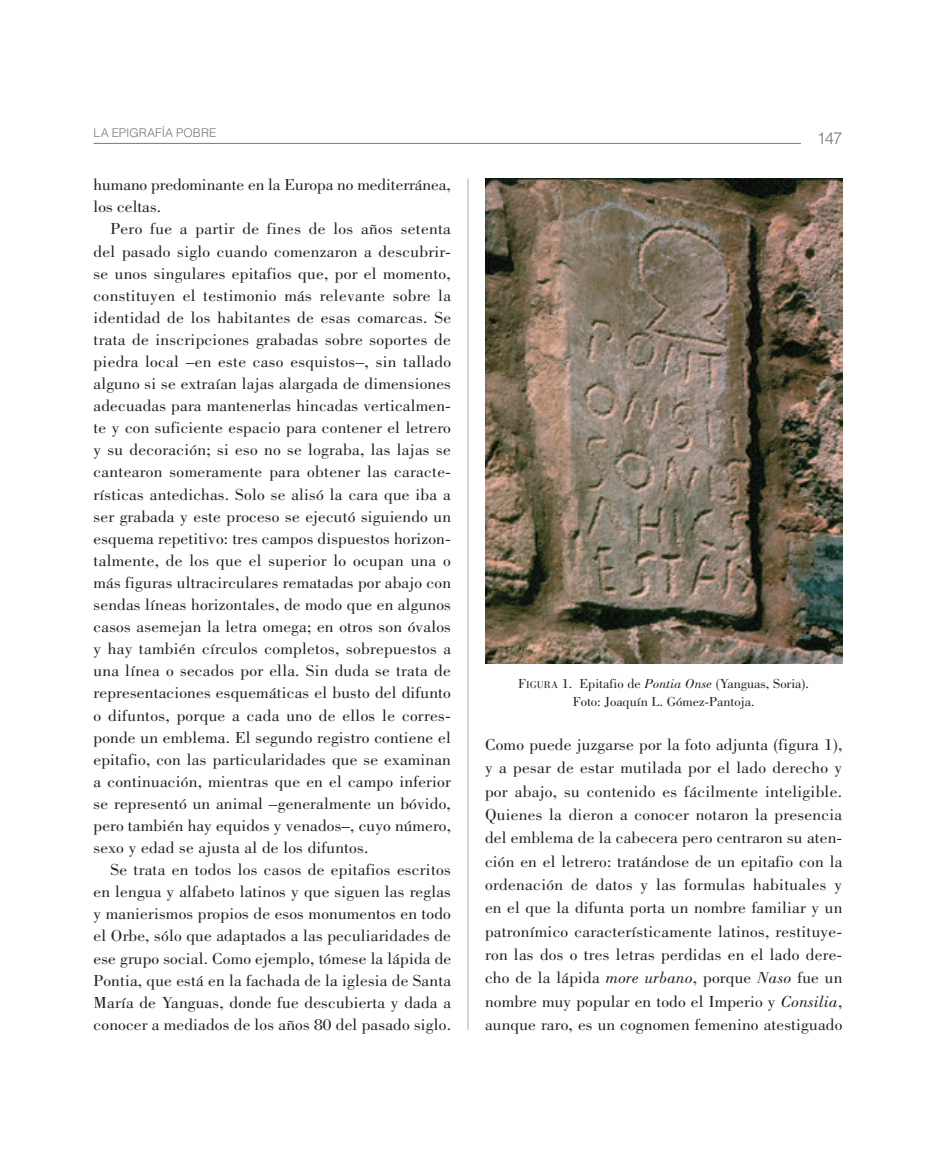
<style>
.page{position:relative;width:936px;height:1149px;background:#fff}
.page>*{position:absolute;margin:0;border:0;box-sizing:border-box;transform-origin:0 0}
.t1{font:16.5px/22px "Bodoni Std";letter-spacing:.01em;color:#231f20;text-align:justify;scale:1.05 1}
.t2{font:300 16.5px "Helvetica LT Std";color:#76787b}
.t3{font:13.5px/17.5px "Bodoni Std";color:#231f20;text-align:center;scale:1.05 1}
.t4{font:300 12px "Helvetica LT Std";letter-spacing:.005em;color:#76787b}
.s1{font-style:inherit}
.s2{font-size:10.2px}
.s3{font-style:italic}
</style>
<div class="page">
<hr style="left:94px;top:143px;width:706px;height:1px;background:#76787b">
<hr style="left:467px;top:179px;width:1px;height:850px;background:#a8a9ad">
<img style="left:485px;top:179px;width:357px;height:484px">
<p class="t4" style="left:94px;top:126px;width:124px">LA EPIGRAFÍA POBRE</p>
<p class="t1" style="left:94px;top:174px;width:342px">humano predominante en la Europa no mediterránea, los celtas.</p>
<p class="t1" style="left:94px;top:218px;width:342px;text-indent:17px">Pero fue a partir de fines de los años setenta del pasado siglo cuando comenzaron a descubrir&shy;se unos singulares epitafios que, por el momento, constituyen el testimonio más relevante sobre la identidad de los habitantes de esas comarcas. Se trata de inscripciones grabadas sobre soportes de piedra local –en este caso esquistos–, sin tallado alguno si se extraían lajas alargada de dimensiones adecuadas para mantenerlas hincadas verticalmen&shy;te y con suficiente espacio para contener el letrero y su decoración; si eso no se lograba, las lajas se cantearon someramente para obtener las caracte&shy;rísticas antedichas. Solo se alisó la cara que iba a ser grabada y este proceso se ejecutó siguiendo un esquema repetitivo: tres campos dispuestos horizon&shy;talmente, de los que el superior lo ocupan una o más figuras ultracirculares rematadas por abajo con sendas líneas horizontales, de modo que en algunos casos asemejan la letra omega; en otros son óvalos y hay también círculos completos, sobrepuestos a una línea o secados por ella. Sin duda se trata de representaciones esquemáticas el busto del difunto o difuntos, porque a cada uno de ellos le corres&shy;ponde un emblema. El segundo registro contiene el epitafio, con las particularidades que se examinan a continuación, mientras que en el campo inferior se representó un animal –generalmente un bóvido, pero también hay equidos y venados–, cuyo número, sexo y edad se ajusta al de los difuntos.</p>
<p class="t1" style="left:94px;top:858px;width:342px;text-indent:17px">Se trata en todos los casos de epitafios escritos en lengua y alfabeto latinos y que siguen las reglas y manierismos propios de esos monumentos en todo el Orbe, sólo que adaptados a las peculiaridades de ese grupo social. Como ejemplo, tómese la lápida de Pontia, que está en la fachada de la iglesia de Santa María de Yanguas, donde fue descubierta y dada a conocer a mediados de los años 80 del pasado siglo.</p>
<p class="t2" style="left:816px;top:128px;width:27px">147</p>
<p class="t3" style="left:518px;top:675px;width:278px"><span class="s1">F</span><span class="s2">IGURA</span> 1. Epitafio de <span class="s3">Pontia Onse</span> (Yanguas, Soria).<br>Foto: Joaquín L. Gómez-Pantoja.</p>
<p class="t1" style="left:485px;top:732px;width:342px;line-height:23.2px">Como puede juzgarse por la foto adjunta (figura 1), y a pesar de estar mutilada por el lado derecho y por abajo, su contenido es fácilmente inteligible.<br>Quienes la dieron a conocer notaron la presencia del emblema de la cabecera pero centraron su aten&shy;ción en el letrero: tratándose de un epitafio con la ordenación de datos y las formulas habituales y en el que la difunta porta un nombre familiar y un patronímico característicamente latinos, restituye&shy;ron las dos o tres letras perdidas en el lado dere&shy;cho de la lápida <span class="s3">more urbano</span>, porque <span class="s3">Naso</span> fue un nombre muy popular en todo el Imperio y <span class="s3">Consilia</span>, aunque raro, es un cognomen femenino atestiguado</p>
</div>
